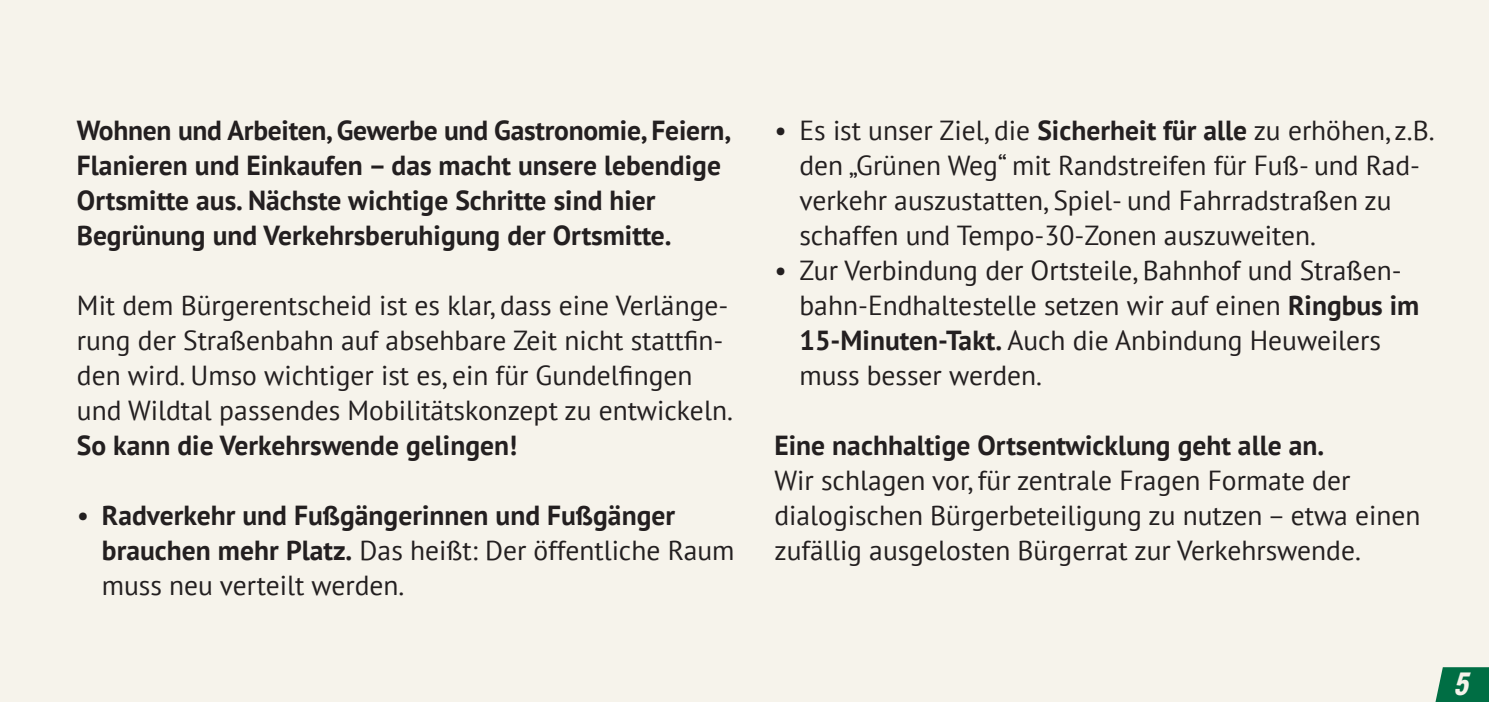
<style>
.page{position:relative;width:1489px;height:702px;background:#fff}
.page>*{position:absolute;margin:0;border:0;box-sizing:border-box;transform-origin:0 0}
.t1{font:italic 900 condensed 30px "Gruene Type";color:#f6f3eb}
.t2{font:27.5px/35px "PT Sans";color:#231f20}
.t3{font:700 27.5px/35px "PT Sans";color:#231f20}
.s1{font-weight:400}
.s2{font-weight:700}
</style>
<div class="page">
<div style="left:0;top:0;width:1488px;height:702px;background:#f6f3eb"></div>
<svg style="left:1435px;top:667px;width:53px;height:35px;background:#147952"></svg>
<p class="t3" style="left:77px;top:114px;width:655px">Wohnen und Arbeiten, Gewerbe und Gastronomie, Feiern, Flanieren und Einkaufen – das macht unsere lebendige Ortsmitte aus. Nächste wichtige Schritte sind hier Begrünung und Verkehrsberuhigung der Ortsmitte.</p>
<p class="t2" style="left:77px;top:289px;width:657px">Mit dem Bürgerentscheid ist es klar, dass eine Verlänge&shy;rung der Straßenbahn auf absehbare Zeit nicht stattfin&shy;den wird. Umso wichtiger ist es, ein für Gundelfingen und Wildtal passendes Mobilitätskonzept zu entwickeln.</p>
<p class="t3" style="left:77px;top:429px;width:442px">So kann die Verkehrswende gelingen!</p>
<p class="t3" style="left:102px;top:499px;width:634px;text-indent:-25px"><span class="s1">•</span> Radverkehr und Fußgängerinnen und Fußgänger brauchen mehr Platz. <span class="s1">Das heißt: Der öffentliche Raum muss neu verteilt werden.</span></p>
<p class="t2" style="left:799px;top:114px;width:636px;text-indent:-25px">• Es ist unser Ziel, die <span class="s2">Sicherheit für alle</span> zu erhöhen, z.B. den „Grünen Weg“ mit Randstreifen für Fuß- und Rad&shy;verkehr auszustatten, Spiel- und Fahrradstraßen zu schaffen und Tempo-30-Zonen auszuweiten.</p>
<p class="t2" style="left:799px;top:254px;width:621px;text-indent:-25px">• Zur Verbindung der Ortsteile, Bahnhof und Straßen&shy;bahn-Endhaltestelle setzen wir auf einen <span class="s2">Ringbus im 15-Minuten-Takt.</span> Auch die Anbindung Heuweilers muss besser werden.</p>
<p class="t3" style="left:774px;top:429px;width:551px">Eine nachhaltige Ortsentwicklung geht alle an.</p>
<p class="t2" style="left:774px;top:464px;width:647px">Wir schlagen vor, für zentrale Fragen Formate der dialogischen Bürgerbeteiligung zu nutzen – etwa einen zufällig ausgelosten Bürgerrat zur Verkehrswende.</p>
<p class="t1" style="left:1456px;top:663px;width:15px">5</p>
</div>
